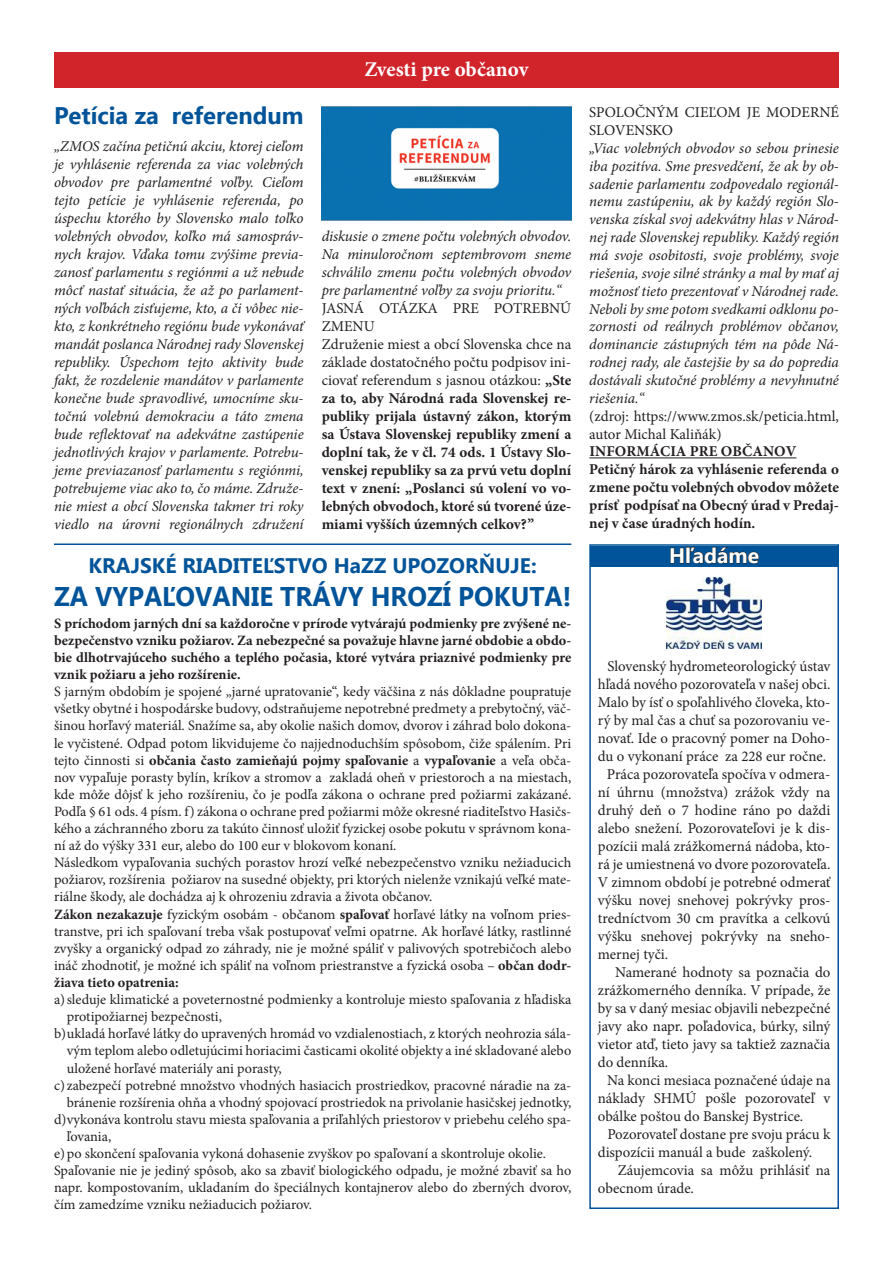
<style>
.page{position:relative;width:893px;height:1263px;background:#fff}
.page>*{position:absolute;margin:0;border:0;box-sizing:border-box;transform-origin:0 0}
.Heading_1{font:700 27px "Ebrima";color:#015499;scale:.96 1}
.Heading_1-2{font:700 24px "Ebrima";color:#015499}
.Heading_1-3{font:700 21px "Ebrima";color:#015499}
.Normálny{font:700 21px "Minion Pro";letter-spacing:-.005em;color:#fff}
.Heading_1-4{font:700 21px "Ebrima";color:#fff}
.Normálny-2{font:italic 15px/18px "Minion Pro";letter-spacing:-.01em;color:#231f20;text-align:justify}
.Normálny-3{font:15px/18px "Minion Pro";color:#231f20}
.Normálny-4{font:700 15px/18px "Minion Pro";color:#231f20;text-align:justify}
.Normálny-5{font:14.25px/17.1px "Minion Pro";color:#231f20;text-align:justify}
.Normálny-6{font:700 14.25px/17.1px "Minion Pro";color:#231f20;text-align:justify}
.s1{font-weight:400}
.s2{font-weight:700}
</style>
<div class="page">
<div style="left:54px;top:52px;width:785px;height:36px;background:#d1232a"></div>
<hr style="left:54px;top:543px;width:517px;height:2px;background:#015499">
<img style="left:322px;top:107px;width:249px;height:113px">
<hr style="left:589px;top:457px;width:207px;height:1px;background:#231f20">
<div style="left:589px;top:544px;width:250px;height:665px;border:2px solid #015499"></div>
<div style="left:590px;top:546px;width:248px;height:20px;background:#015499"></div>
<svg style="left:670px;top:547px;width:89px;height:17px"></svg>
<img style="left:667px;top:577px;width:94px;height:72px">
<p class="Heading_1-2" style="left:54px;top:98px;width:251px">Petícia za referendum</p>
<p class="Normálny-2" style="left:54px;top:137px;width:251px">„ZMOS začína petičnú akciu, ktorej cieľom je vyhlásenie referenda za viac volebných obvodov pre parlamentné voľby. Cieľom tejto petície je vyhlásenie referenda, po úspechu ktorého by Slovensko malo toľko volebných obvodov, koľko má samospráv&shy;nych krajov. Vďaka tomu zvýšime previa&shy;zanosť parlamentu s regiónmi a už nebude môcť nastať situácia, že až po parlament&shy;ných voľbách zisťujeme, kto, a či vôbec nie&shy;kto, z konkrétneho regiónu bude vykonávať mandát poslanca Národnej rady Slovenskej republiky. Úspechom tejto aktivity bude fakt, že rozdelenie mandátov v parlamente konečne bude spravodlivé, umocníme sku&shy;točnú volebnú demokraciu a táto zmena bude reflektovať na adekvátne zastúpenie jednotlivých krajov v parlamente. Potrebu&shy;jeme previazanosť parlamentu s regiónmi, potrebujeme viac ako to, čo máme. Združe&shy;nie miest a obcí Slovenska takmer tri roky viedlo na úrovni regionálnych združení</p>
<p class="Normálny" style="left:364px;top:55px;width:165px">Zvesti pre občanov</p>
<p class="Normálny-2" style="left:322px;top:227px;width:251px">diskusie o zmene počtu volebných obvodov.<br>Na minuloročnom septembrovom sneme schválilo zmenu počtu volebných obvodov pre parlamentné voľby za svoju prioritu.“</p>
<p class="Normálny-3" style="left:322px;top:299px;width:251px">JASNÁ OTÁZKA PRE POTREBNÚ<br>ZMENU</p>
<p class="Normálny-4" style="left:322px;top:335px;width:251px"><span class="s1">Združenie miest a obcí Slovenska chce na základe dostatočného počtu podpisov ini&shy;ciovať referendum s jasnou otázkou:</span> „Ste za to, aby Národná rada Slovenskej re&shy;publiky prijala ústavný zákon, ktorým sa Ústava Slovenskej republiky zmení a doplní tak, že v čl. 74 ods. 1 Ústavy Slo&shy;venskej republiky sa za prvú vetu doplní text v znení: „Poslanci sú volení vo vo&shy;lebných obvodoch, ktoré sú tvorené úze&shy;miami vyšších územných celkov?”</p>
<p class="Heading_1-3" style="left:89px;top:550px;width:450px">KRAJSKÉ RIADITEĽSTVO HaZZ UPOZORŇUJE:</p>
<p class="Heading_1" style="left:54px;top:576px;width:540px">ZA VYPAĽOVANIE TRÁVY HROZÍ POKUTA!</p>
<p class="Normálny-6" style="left:54px;top:614px;width:519px">S príchodom jarných dní sa každoročne v prírode vytvárajú podmienky pre zvýšené ne&shy;bezpečenstvo vzniku požiarov. Za nebezpečné sa považuje hlavne jarné obdobie a obdo&shy;bie dlhotrvajúceho suchého a teplého počasia, ktoré vytvára priaznivé podmienky pre vznik požiaru a jeho rozšírenie.</p>
<p class="Normálny-5" style="left:54px;top:683px;width:519px">S jarným obdobím je spojené „jarné upratovanie“, kedy väčšina z nás dôkladne poupratuje všetky obytné i hospodárske budovy, odstraňujeme nepotrebné predmety a prebytočný, väč&shy;šinou horľavý materiál. Snažíme sa, aby okolie našich domov, dvorov i záhrad bolo dokona&shy;le vyčistené. Odpad potom likvidujeme čo najjednoduchším spôsobom, čiže spálením. Pri tejto činnosti si <span class="s2">občania často zamieňajú pojmy spaľovanie</span> a <span class="s2">vypaľovanie</span> a veľa obča&shy;nov vypaľuje porasty bylín, kríkov a stromov a zakladá oheň v priestoroch a na miestach, kde môže dôjsť k jeho rozšíreniu, čo je podľa zákona o ochrane pred požiarmi zakázané.<br>Podľa § 61 ods. 4 písm. f) zákona o ochrane pred požiarmi môže okresné riaditeľstvo Hasičs&shy;kého a záchranného zboru za takúto činnosť uložiť fyzickej osobe pokutu v správnom kona&shy;ní až do výšky 331 eur, alebo do 100 eur v blokovom konaní.</p>
<p class="Normálny-5" style="left:54px;top:854px;width:519px">Následkom vypaľovania suchých porastov hrozí veľké nebezpečenstvo vzniku nežiaducich požiarov, rozšírenia požiarov na susedné objekty, pri ktorých nielenže vznikajú veľké mate&shy;riálne škody, ale dochádza aj k ohrozeniu zdravia a života občanov.</p>
<p class="Normálny-5" style="left:54px;top:905px;width:519px"><span class="s2">Zákon nezakazuje</span> fyzickým osobám - občanom <span class="s2">spaľovať</span> horľavé látky na voľnom pries&shy;transtve, pri ich spaľovaní treba však postupovať veľmi opatrne. Ak horľavé látky, rastlinné zvyšky a organický odpad zo záhrady, nie je možné spáliť v palivových spotrebičoch alebo ináč zhodnotiť, je možné ich spáliť na voľnom priestranstve a fyzická osoba – <span class="s2">občan dodr&shy;žiava tieto opatrenia:</span></p>
<p class="Normálny-5" style="left:67px;top:991px;width:506px;text-indent:-13px">a)sleduje klimatické a poveternostné podmienky a kontroluje miesto spaľovania z hľadiska protipožiarnej bezpečnosti,</p>
<p class="Normálny-5" style="left:67px;top:1025px;width:506px;text-indent:-13px">b)ukladá horľavé látky do upravených hromád vo vzdialenostiach, z ktorých neohrozia sála&shy;vým teplom alebo odletujúcimi horiacimi časticami okolité objekty a iné skladované alebo uložené horľavé materiály ani porasty,</p>
<p class="Normálny-5" style="left:54px;top:1076px;width:519px;text-align:right">c) zabezpečí potrebné množstvo vhodných hasiacich prostriedkov, pracovné náradie na za&shy;bránenie rozšírenia ohňa a vhodný spojovací prostriedok na privolanie hasičskej jednotky,</p>
<p class="Normálny-5" style="left:67px;top:1111px;width:506px;text-indent:-13px">d)vykonáva kontrolu stavu miesta spaľovania a priľahlých priestorov v priebehu celého spa&shy;ľovania,</p>
<p class="Normálny-5" style="left:54px;top:1145px;width:494px">e)po skončení spaľovania vykoná dohasenie zvyškov po spaľovaní a skontroluje okolie.</p>
<p class="Normálny-5" style="left:54px;top:1162px;width:519px">Spaľovanie nie je jediný spôsob, ako sa zbaviť biologického odpadu, je možné zbaviť sa ho napr. kompostovaním, ukladaním do špeciálnych kontajnerov alebo do zberných dvorov, čím zamedzíme vzniku nežiaducich požiarov.</p>
<p class="Normálny-3" style="left:589px;top:104px;width:251px">SPOLOČNÝM CIEĽOM JE MODERNÉ<br>SLOVENSKO</p>
<p class="Normálny-2" style="left:589px;top:139px;width:251px">„Viac volebných obvodov so sebou prinesie iba pozitíva. Sme presvedčení, že ak by ob&shy;sadenie parlamentu zodpovedalo regionál&shy;nemu zastúpeniu, ak by každý región Slo&shy;venska získal svoj adekvátny hlas v Národ&shy;nej rade Slovenskej republiky. Každý región má svoje osobitosti, svoje problémy, svoje riešenia, svoje silné stránky a mal by mať aj možnosť tieto prezentovať v Národnej rade.<br>Neboli by sme potom svedkami odklonu po&shy;zornosti od reálnych problémov občanov, dominancie zástupných tém na pôde Ná&shy;rodnej rady, ale častejšie by sa do popredia dostávali skutočné problémy a nevyhnutné riešenia.“</p>
<p class="Normálny-3" style="left:589px;top:407px;width:251px">(zdroj: https://www.zmos.sk/peticia.html, autor Michal Kaliňák)</p>
<p class="Normálny-4" style="left:589px;top:442px;width:208px">INFORMÁCIA PRE OBČANOV</p>
<p class="Normálny-4" style="left:589px;top:460px;width:251px">Petičný hárok za vyhlásenie referenda o zmene počtu volebných obvodov môžete prísť podpísať na Obecný úrad v Predaj&shy;nej v čase úradných hodín.</p>
<p class="Heading_1-4" style="left:669px;top:540px;width:91px">Hľadáme</p>
<p class="Normálny-3" style="left:598px;top:657px;width:234px;text-align:justify;text-indent:10px">Slovenský hydrometeorologický ústav hľadá nového pozorovateľa v našej obci.<br>Malo by ísť o spoľahlivého človeka, kto&shy;rý by mal čas a chuť sa pozorovaniu ve&shy;novať. Ide o pracovný pomer na Doho&shy;du o vykonaní práce za 228 eur ročne.</p>
<p class="Normálny-3" style="left:598px;top:765px;width:234px;text-align:justify;text-indent:9px">Práca pozorovateľa spočíva v odmera&shy;ní úhrnu (množstva) zrážok vždy na druhý deň o 7 hodine ráno po daždi alebo snežení. Pozorovateľovi je k dis&shy;pozícii malá zrážkomerná nádoba, kto&shy;rá je umiestnená vo dvore pozorovateľa.<br>V zimnom období je potrebné odmerať výšku novej snehovej pokrývky pros&shy;tredníctvom 30 cm pravítka a celkovú výšku snehovej pokrývky na sneho&shy;mernej tyči.</p>
<p class="Normálny-3" style="left:598px;top:963px;width:234px;text-align:justify;text-indent:17px">Namerané hodnoty sa poznačia do zrážkomerného denníka. V prípade, že by sa v daný mesiac objavili nebezpečné javy ako napr. poľadovica, búrky, silný vietor atď, tieto javy sa taktiež zaznačia do denníka.</p>
<p class="Normálny-3" style="left:598px;top:1071px;width:234px;text-align:justify;text-indent:9px">Na konci mesiaca poznačené údaje na náklady SHMÚ pošle pozorovateľ v obálke poštou do Banskej Bystrice.</p>
<p class="Normálny-3" style="left:598px;top:1125px;width:234px;text-indent:10px">Pozorovateľ dostane pre svoju prácu k dispozícii manuál a bude zaškolený.</p>
<p class="Normálny-3" style="left:598px;top:1161px;width:234px;line-height:18.6px;text-indent:20px">Záujemcovia sa môžu prihlásiť na obecnom úrade.</p>
</div>
